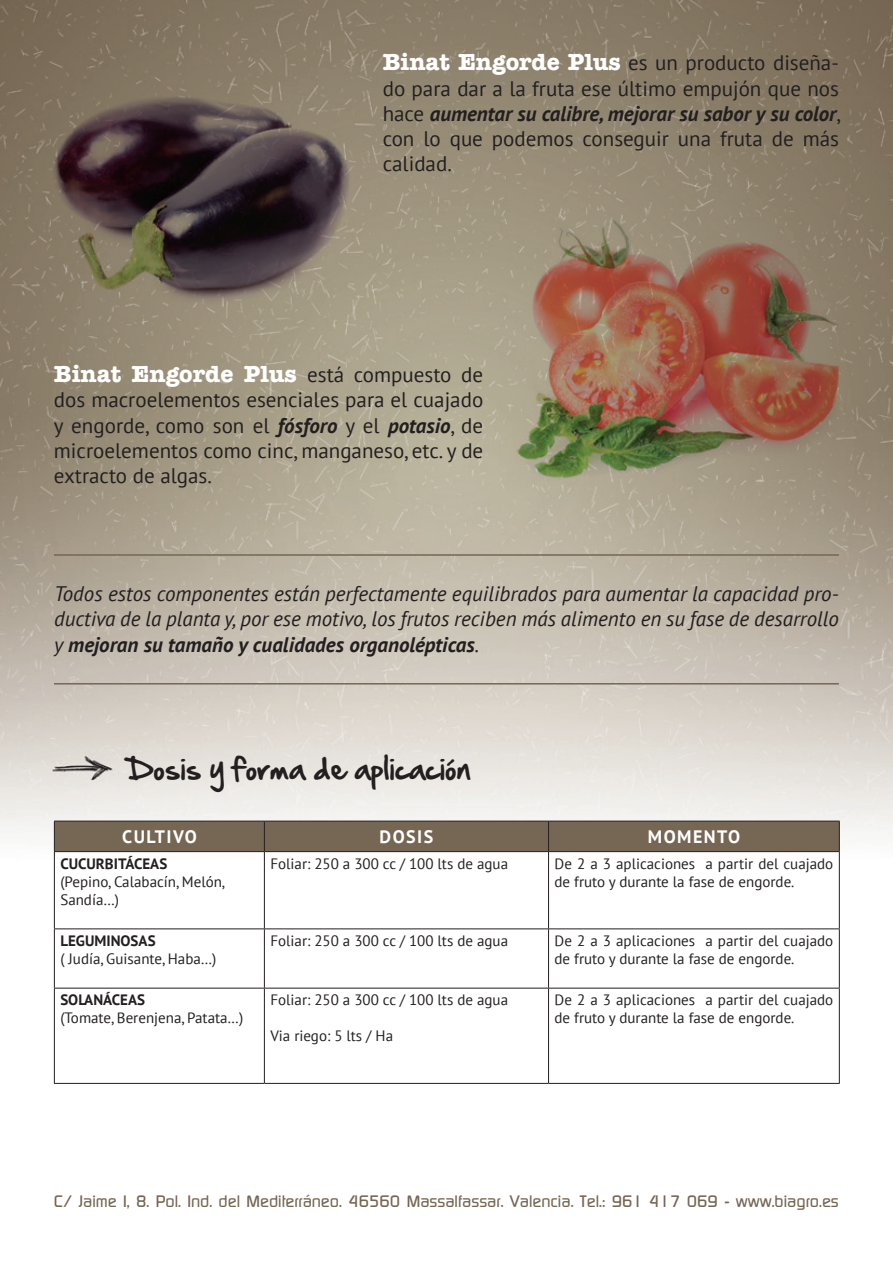
<style>
.page{position:relative;width:893px;height:1263px;background:#fff}
.page>*{position:absolute;margin:0;border:0;box-sizing:border-box;transform-origin:0 0}
.dosis{font:27px "Hand Of Sean";color:#231f20}
.texto_normal{font:700 24px "American Typewriter";color:#fff}
.texto_normal-2{font:21px/25.2px "PT Sans";color:#231f20;text-align:justify}
.texto_normal-3{font:italic 21px/25.2px "PT Sans";color:#231f20;text-align:justify}
.CABECERA_TABLA{font:700 18px "PT Sans";letter-spacing:.08em;color:#fff}
.nombres_contra_d{font:500 16.5px "Continuum";color:#756753}
.normal_tabla{font:15px/18px "PT Sans";color:#231f20}
.normal_tabla-2{font:700 15px "PT Sans";color:#231f20}
.s1{font-family:"American Typewriter";font-weight:700;font-size:24px;color:#fff}
.s2{font-weight:700;font-style:italic}
.s3{font-family:"PT Sans";font-weight:400;font-size:21px;color:#231f20}
.s4{font-weight:700}
</style>
<div class="page">
<img style="left:0;top:0;width:893px;height:1083px">
<div style="left:55px;top:822px;width:784px;height:29px;background:#756753"></div>
<hr style="left:54px;top:821px;width:210px;height:1px;background:#231f20">
<hr style="left:54px;top:821px;width:1px;height:30px;background:#231f20">
<hr style="left:264px;top:821px;width:285px;height:1px;background:#231f20">
<hr style="left:264px;top:821px;width:1px;height:30px;background:#231f20">
<hr style="left:549px;top:821px;width:291px;height:1px;background:#231f20">
<hr style="left:548px;top:821px;width:1px;height:30px;background:#231f20">
<hr style="left:839px;top:821px;width:1px;height:30px;background:#231f20">
<hr style="left:54px;top:851px;width:210px;height:1px;background:#231f20">
<hr style="left:264px;top:851px;width:285px;height:1px;background:#231f20">
<hr style="left:264px;top:852px;width:1px;height:76px;background:#231f20">
<hr style="left:549px;top:851px;width:291px;height:1px;background:#231f20">
<hr style="left:548px;top:852px;width:1px;height:76px;background:#231f20">
<hr style="left:54px;top:928px;width:210px;height:1px;background:#231f20">
<hr style="left:264px;top:928px;width:285px;height:1px;background:#231f20">
<hr style="left:264px;top:929px;width:1px;height:59px;background:#231f20">
<hr style="left:549px;top:928px;width:291px;height:1px;background:#231f20">
<hr style="left:548px;top:929px;width:1px;height:59px;background:#231f20">
<hr style="left:54px;top:988px;width:210px;height:1px;background:#231f20">
<hr style="left:264px;top:988px;width:285px;height:1px;background:#231f20">
<hr style="left:264px;top:988px;width:1px;height:95px;background:#231f20">
<hr style="left:549px;top:988px;width:291px;height:1px;background:#231f20">
<hr style="left:548px;top:988px;width:1px;height:95px;background:#231f20">
<hr style="left:54px;top:1083px;width:210px;height:1px;background:#231f20">
<hr style="left:264px;top:1083px;width:285px;height:1px;background:#231f20">
<hr style="left:549px;top:1083px;width:291px;height:1px;background:#231f20">
<hr style="left:54px;top:852px;width:1px;height:76px;background:#231f20">
<hr style="left:839px;top:852px;width:1px;height:76px;background:#231f20">
<hr style="left:54px;top:929px;width:1px;height:59px;background:#231f20">
<hr style="left:839px;top:929px;width:1px;height:59px;background:#231f20">
<hr style="left:54px;top:988px;width:1px;height:95px;background:#231f20">
<hr style="left:839px;top:988px;width:1px;height:95px;background:#231f20">
<hr style="left:54px;top:683px;width:785px;height:1px;background:#756753">
<hr style="left:54px;top:554px;width:785px;height:2px;background:#756753">
<p class="texto_normal-2" style="left:383px;top:50px;width:459px"><span class="s1">Binat Engorde Plus</span> es un producto diseña&shy;do para dar a la fruta ese último empujón que nos hace <span class="s2">aumentar su calibre, mejorar su sabor y su color</span>, con lo que podemos conseguir una fruta de más calidad.</p>
<p class="texto_normal" style="left:54px;top:353px;width:431px">Binat Engorde Plus <span class="s3">está compuesto de</span></p>
<p class="texto_normal-2" style="left:54px;top:387px;width:431px">dos macroelementos esenciales para el cuajado y engorde, como son el <span class="s2">fósforo</span> y el <span class="s2">potasio</span>, de microelementos como cinc, manganeso, etc. y de extracto de algas.</p>
<p class="texto_normal-3" style="left:54px;top:581px;width:786px">Todos estos componentes están perfectamente equilibrados para aumentar la capacidad pro&shy;ductiva de la planta y, por ese motivo, los frutos reciben más alimento en su fase de desarrollo y <span class="s4">mejoran su tamaño y cualidades organolépticas</span>.</p>
<p class="dosis" style="left:128px;top:744px;width:345px">Dosis y forma de aplicación</p>
<p class="CABECERA_TABLA" style="left:122px;top:825px;width:76px">CULTIVO</p>
<p class="CABECERA_TABLA" style="left:380px;top:825px;width:55px">DOSIS</p>
<p class="CABECERA_TABLA" style="left:648px;top:825px;width:94px">MOMENTO</p>
<p class="normal_tabla-2" style="left:60px;top:854px;width:108px">CUCURBITÁCEAS</p>
<p class="normal_tabla" style="left:60px;top:872px;width:166px">(Pepino, Calabacín, Melón,</p>
<p class="normal_tabla" style="left:60px;top:890px;width:60px">Sandía…)</p>
<p class="normal_tabla" style="left:270px;top:854px;width:239px">Foliar: 250 a 300 cc / 100 lts de agua</p>
<p class="normal_tabla" style="left:555px;top:854px;width:280px">De 2 a 3 aplicaciones a partir del cuajado de fruto y durante la fase de engorde.</p>
<p class="normal_tabla-2" style="left:60px;top:931px;width:97px">LEGUMINOSAS</p>
<p class="normal_tabla" style="left:60px;top:949px;width:158px">( Judía, Guisante, Haba…)</p>
<p class="normal_tabla-2" style="left:60px;top:990px;width:86px">SOLANÁCEAS</p>
<p class="normal_tabla" style="left:60px;top:1009px;width:184px">(Tomate, Berenjena, Patata…)</p>
<p class="normal_tabla" style="left:270px;top:931px;width:239px">Foliar: 250 a 300 cc / 100 lts de agua</p>
<p class="normal_tabla" style="left:555px;top:931px;width:280px">De 2 a 3 aplicaciones a partir del cuajado de fruto y durante la fase de engorde.</p>
<p class="normal_tabla" style="left:270px;top:991px;width:239px">Foliar: 250 a 300 cc / 100 lts de agua</p>
<p class="normal_tabla" style="left:270px;top:1027px;width:124px">Via riego: 5 lts / Ha</p>
<p class="normal_tabla" style="left:555px;top:991px;width:280px">De 2 a 3 aplicaciones a partir del cuajado de fruto y durante la fase de engorde.</p>
<p class="nombres_contra_d" style="left:54px;top:1191px;width:786px">C/ Jaime I, 8. Pol. Ind. del Mediterráneo. 46560 Massalfassar. Valencia. Tel.: 961 417 069 - www.biagro.es</p>
</div>
